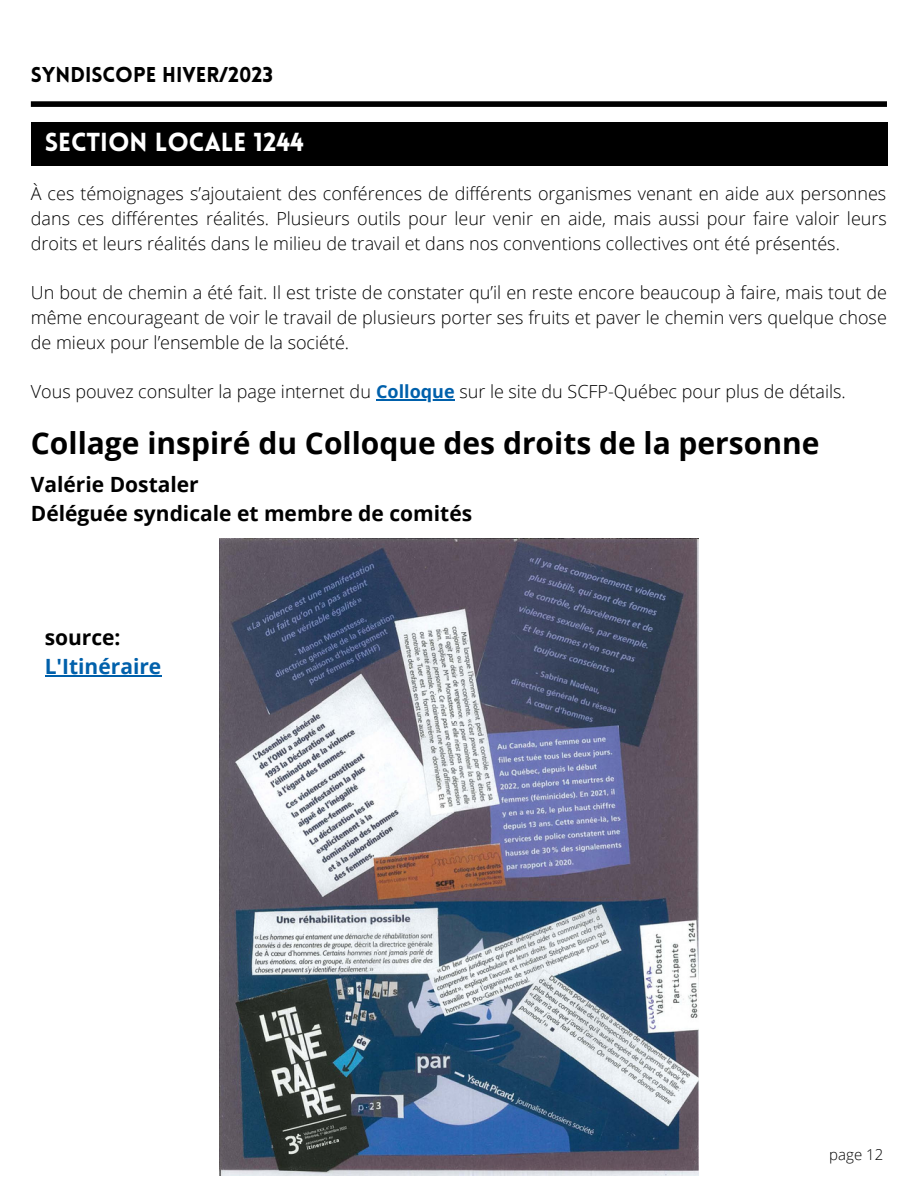
<style>
.page{position:relative;width:918px;height:1188px;background:#fff}
.page>*{position:absolute;margin:0;border:0;box-sizing:border-box;transform-origin:0 0}
.t1{font:700 30px "Open Sans";color:#000}
.t2{font:900 25.5px "Lovelo";color:#fff}
.t3{font:700 21px/29.2px "Open Sans";color:#000}
.t4{font:900 21px "Lovelo";color:#000}
.t5{font:700 21px "Open Sans";color:#0060ab}
.t6{font:300 18px/24.8px "Open Sans";color:#000;text-align:justify}
.t7{font:300 15px "Open Sans";color:#000}
.s1{font-weight:700;color:#0060ab}
</style>
<div class="page">
<div style="left:31px;top:101px;width:856px;height:6px;background:#000"></div>
<div style="left:31px;top:123px;width:856px;height:43px;background:#000"></div>
<img style="left:220px;top:538px;width:478px;height:638px">
<hr style="left:376px;top:399px;width:79px;height:1px;background:#0060ab">
<hr style="left:45px;top:676px;width:116px;height:1px;background:#0060ab">
<p class="t4" style="left:31px;top:66px;width:244px">SYNDISCOPE HIVER/2023</p>
<h2 class="t2" style="left:45px;top:132px;width:261px">SECTION LOCALE 1244</h2>
<p class="t6" style="left:31px;top:181px;width:858px">À ces témoignages s’ajoutaient des conférences de différents organismes venant en aide aux personnes dans ces différentes réalités. Plusieurs outils pour leur venir en aide, mais aussi pour faire valoir leurs droits et leurs réalités dans le milieu de travail et dans nos conventions collectives ont été présentés.</p>
<p class="t6" style="left:31px;top:280px;width:858px">Un bout de chemin a été fait. Il est triste de constater qu’il en reste encore beaucoup à faire, mais tout de même encourageant de voir le travail de plusieurs porter ses fruits et paver le chemin vers quelque chose de mieux pour l’ensemble de la société.</p>
<p class="t6" style="left:31px;top:379px;width:817px">Vous pouvez consulter la page internet du <span class="s1">Colloque</span> sur le site du SCFP-Québec pour plus de détails.</p>
<h1 class="t1" style="left:31px;top:422px;width:790px">Collage inspiré du Colloque des droits de la personne</h1>
<p class="t3" style="left:31px;top:469px;width:443px">Valérie Dostaler<br>Déléguée syndicale et membre de comités</p>
<p class="t3" style="left:45px;top:622px;width:77px">source:</p>
<p class="t5" style="left:45px;top:652px;width:118px">L'Itinéraire</p>
<p class="t7" style="left:829px;top:1144px;width:55px">page 12</p>
</div>
